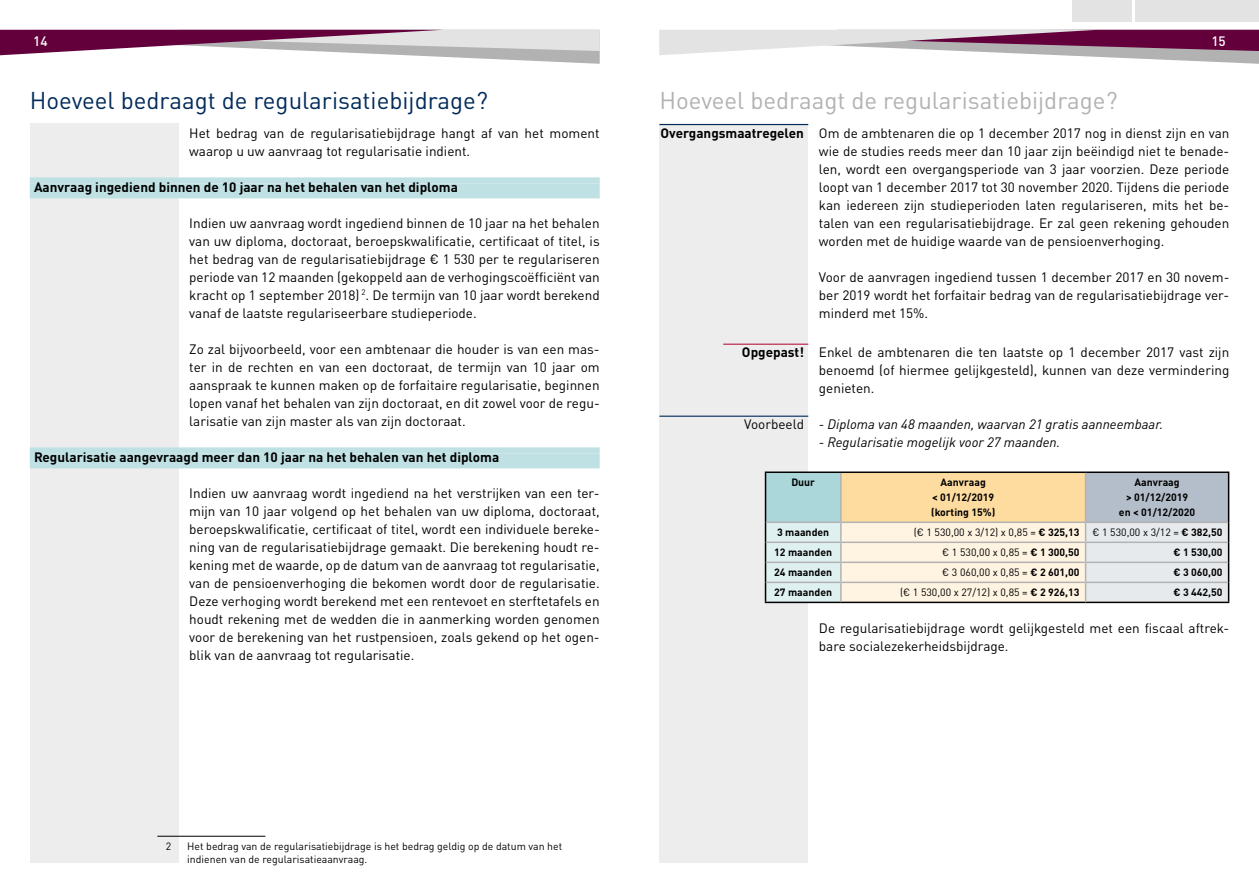
<style>
.page{position:relative;width:1259px;height:893px;background:#fff}
.page>*{position:absolute;margin:0;border:0;box-sizing:border-box;transform-origin:0 0}
.t1{font:24px "DINOT";color:#b3b2b2}
.t2{font:24px "DINOT";color:#002a5a}
.t3{font:13.5px/18px "DINOT";color:#000;text-align:justify}
.t4{font:700 13.5px "DINOT";color:#000}
.t5{font:italic 13.5px "DINOT";color:#000}
.t6{font:500 13.5px "DINOT";color:#fff}
.t7{font:10.5px/13.5px "DINOT";color:#000}
.t8{font:700 10.5px/15px "DINOT";color:#000;text-align:center}
.s1{font-weight:700}
.s2{font-style:normal}
</style>
<div class="page">
<svg style="left:659px;top:30px;width:600px;height:34px"></svg>
<svg style="left:0;top:30px;width:600px;height:34px"></svg>
<div style="left:659px;top:123px;width:149px;height:740px;background:#ededed"></div>
<hr style="left:659px;top:124px;width:149px;height:1px;background:#002a5a">
<hr style="left:723px;top:344px;width:85px;height:1px;background:#b81741">
<hr style="left:659px;top:416px;width:149px;height:1px;background:#002a5a">
<div style="left:765px;top:472px;width:76px;height:50px;background:#abd7db"></div>
<div style="left:841px;top:472px;width:244px;height:50px;background:#fedb9f"></div>
<div style="left:1085px;top:472px;width:143px;height:50px;background:#b3beca"></div>
<hr style="left:765px;top:471px;width:76px;height:2px;background:#000">
<hr style="left:765px;top:473px;width:1px;height:49px;background:#000">
<hr style="left:841px;top:471px;width:244px;height:2px;background:#000">
<hr style="left:1085px;top:471px;width:144px;height:2px;background:#000">
<hr style="left:1227px;top:473px;width:2px;height:49px;background:#000">
<hr style="left:1227px;top:522px;width:2px;height:20px;background:#000">
<hr style="left:1227px;top:542px;width:2px;height:20px;background:#000">
<hr style="left:1227px;top:562px;width:2px;height:20px;background:#000">
<hr style="left:1227px;top:582px;width:2px;height:20px;background:#000">
<hr style="left:765px;top:602px;width:76px;height:1px;background:#000">
<hr style="left:841px;top:602px;width:244px;height:1px;background:#000">
<hr style="left:1085px;top:602px;width:144px;height:1px;background:#000">
<hr style="left:840px;top:473px;width:1px;height:48px;background:#b3b2b2">
<hr style="left:1084px;top:473px;width:2px;height:48px;background:#b3b2b2">
<hr style="left:766px;top:521px;width:75px;height:2px;background:#b3b2b2">
<hr style="left:841px;top:521px;width:244px;height:2px;background:#b3b2b2">
<hr style="left:1085px;top:521px;width:142px;height:2px;background:#b3b2b2">
<svg style="left:765px;top:522px;width:463px;height:80px;background:#ebe9e1"></svg>
<div style="left:30px;top:123px;width:149px;height:740px;background:#ededed"></div>
<div style="left:30px;top:177px;width:570px;height:6px;background:#c0e1e4"></div>
<div style="left:30px;top:183px;width:570px;height:15px;background:#c0e1e4"></div>
<div style="left:30px;top:447px;width:570px;height:6px;background:#c0e1e4"></div>
<div style="left:30px;top:453px;width:570px;height:15px;background:#c0e1e4"></div>
<hr style="left:157px;top:836px;width:108px;height:1px;background:#000">
<div style="left:1071px;top:0;width:60px;height:21px;background:#e3e3e3"></div>
<div style="left:1135px;top:0;width:124px;height:21px;background:#e3e3e3"></div>
<p class="t6" style="left:33px;top:30px;width:16px">14</p>
<p class="t6" style="left:1211px;top:30px;width:16px">15</p>
<h1 class="t2" style="left:30px;top:82px;width:460px">Hoeveel bedraagt de regularisatiebijdrage?</h1>
<p class="t3" style="left:189px;top:123px;width:412px">Het bedrag van de regularisatiebijdrage hangt af van het moment waarop u uw aanvraag tot regularisatie indient.</p>
<p class="t4" style="left:34px;top:176px;width:425px">Aanvraag ingediend binnen de 10 jaar na het behalen van het diploma</p>
<p class="t3" style="left:189px;top:213px;width:412px">Indien uw aanvraag wordt ingediend binnen de 10 jaar na het behalen van uw diploma, doctoraat, beroepskwalificatie, certificaat of titel, is het bedrag van de regularisatiebijdrage € 1 530 per te regulariseren periode van 12 maanden (gekoppeld aan de verhogingscoëfficiënt van kracht op 1 september 2018)<sup>1</sup><sup>2</sup>. De termijn van 10 jaar wordt berekend vanaf de laatste regulariseerbare studieperiode.</p>
<p class="t3" style="left:189px;top:339px;width:412px">Zo zal bijvoorbeeld, voor een ambtenaar die houder is van een mas&shy;ter in de rechten en van een doctoraat, de termijn van 10 jaar om aanspraak te kunnen maken op de forfaitaire regularisatie, beginnen lopen vanaf het behalen van zijn doctoraat, en dit zowel voor de regu&shy;larisatie van zijn master als van zijn doctoraat.</p>
<p class="t4" style="left:34px;top:446px;width:467px">Regularisatie aangevraagd meer dan 10 jaar na het behalen van het diploma</p>
<p class="t3" style="left:189px;top:483px;width:412px">Indien uw aanvraag wordt ingediend na het verstrijken van een ter&shy;mijn van 10 jaar volgend op het behalen van uw diploma, doctoraat, beroepskwalificatie, certificaat of titel, wordt een individuele bereke&shy;ning van de regularisatiebijdrage gemaakt. Die berekening houdt re&shy;kening met de waarde, op de datum van de aanvraag tot regularisatie, van de pensioenverhoging die bekomen wordt door de regularisatie.<br>Deze verhoging wordt berekend met een rentevoet en sterftetafels en houdt rekening met de wedden die in aanmerking worden genomen voor de berekening van het rustpensioen, zoals gekend op het ogen&shy;blik van de aanvraag tot regularisatie.</p>
<h1 class="t1" style="left:659px;top:82px;width:460px">Hoeveel bedraagt de regularisatiebijdrage?</h1>
<p class="t3" style="left:819px;top:123px;width:412px;text-indent:-158px"><span class="s1">Overgangsmaatregelen</span> Om de ambtenaren die op 1 december 2017 nog in dienst zijn en van wie de studies reeds meer dan 10 jaar zijn beëindigd niet te benade&shy;len, wordt een overgangsperiode van 3 jaar voorzien. Deze periode loopt van 1 december 2017 tot 30 november 2020. Tijdens die periode kan iedereen zijn studieperioden laten regulariseren, mits het be&shy;talen van een regularisatiebijdrage. Er zal geen rekening gehouden worden met de huidige waarde van de pensioenverhoging.</p>
<p class="t3" style="left:819px;top:267px;width:412px">Voor de aanvragen ingediend tussen 1 december 2017 en 30 novem&shy;ber 2019 wordt het forfaitair bedrag van de regularisatiebijdrage ver&shy;minderd met 15%.</p>
<p class="t3" style="left:819px;top:343px;width:412px;text-indent:-77px"><span class="s1">Opgepast!</span> Enkel de ambtenaren die ten laatste op 1 december 2017 vast zijn benoemd (of hiermee gelijkgesteld), kunnen van deze vermindering genieten.</p>
<p class="t5" style="left:744px;top:414px;width:420px"><span class="s2">Voorbeeld</span> - Diploma van 48 maanden, waarvan 21 gratis aanneembaar.</p>
<p class="t5" style="left:819px;top:432px;width:243px">- Regularisatie mogelijk voor 27 maanden.</p>
<p class="t8" style="left:791px;top:474px;width:25px">Duur</p>
<p class="t8" style="left:931px;top:474px;width:66px">Aanvraag<br>&lt; 01/12/2019 (korting 15%)</p>
<p class="t8" style="left:1119px;top:474px;width:78px">Aanvraag<br>&gt; 01/12/2019 en &lt; 01/12/2020</p>
<p class="t8" style="left:777px;top:524px;width:54px">3 maanden</p>
<p class="t7" style="left:913px;top:525px;width:310px">(€ 1 530,00 x 3/12) x 0,85 = <span class="s1">€ 325,13</span> € 1 530,00 x 3/12 = <span class="s1">€ 382,50</span></p>
<p class="t8" style="left:774px;top:544px;width:59px">12 maanden</p>
<p class="t7" style="left:942px;top:545px;width:139px">€ 1 530,00 x 0,85 = <span class="s1">€ 1 300,50</span></p>
<p class="t8" style="left:1173px;top:544px;width:51px">€ 1 530,00</p>
<p class="t8" style="left:774px;top:564px;width:59px">24 maanden</p>
<p class="t7" style="left:942px;top:565px;width:139px">€ 3 060,00 x 0,85 = <span class="s1">€ 2 601,00</span></p>
<p class="t8" style="left:1173px;top:564px;width:51px">€ 3 060,00</p>
<p class="t8" style="left:774px;top:584px;width:59px">27 maanden</p>
<p class="t7" style="left:900px;top:585px;width:181px">(€ 1 530,00 x 27/12) x 0,85 = <span class="s1">€ 2 926,13</span></p>
<p class="t8" style="left:1173px;top:584px;width:51px">€ 3 442,50</p>
<p class="t3" style="left:819px;top:618px;width:412px">De regularisatiebijdrage wordt gelijkgesteld met een fiscaal aftrek&shy;bare socialezekerheidsbijdrage.</p>
<p class="t7" style="left:166px;top:838px;width:7px">2</p>
<p class="t7" style="left:187px;top:838px;width:376px">Het bedrag van de regularisatiebijdrage is het bedrag geldig op de datum van het indienen van de regularisatieaanvraag.</p>
</div>
